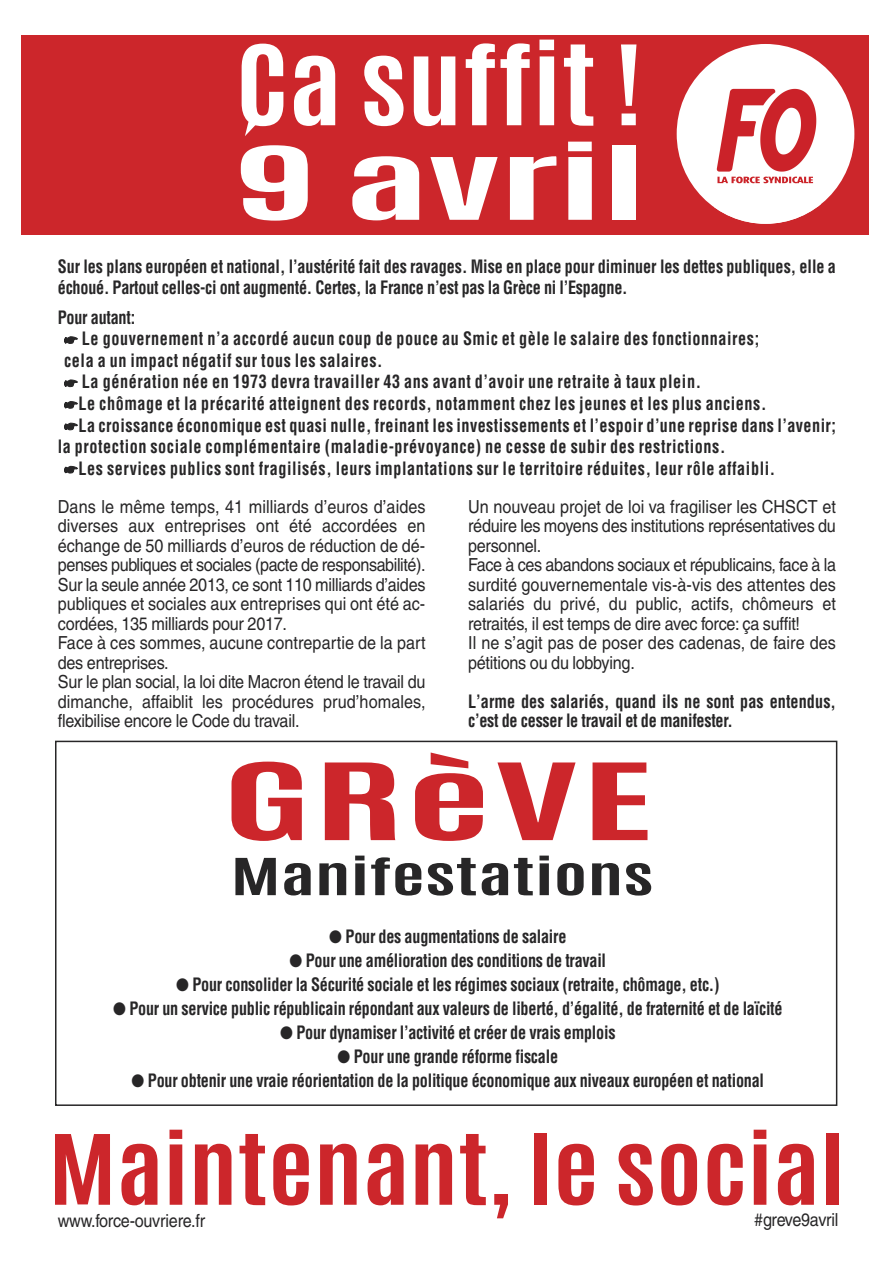
<style>
.page{position:relative;width:891px;height:1263px;background:#fff}
.page>*{position:absolute;margin:0;border:0;box-sizing:border-box;transform-origin:0 0}
.t1{font:700 93.9px "Antonio";color:#fff;scale:1.19 1}
.t2{font:700 90.3px "Antonio";color:#cc262b;scale:2.07 1}
.t3{font:700 85.65px "Antonio";letter-spacing:-.015em;color:#fff;scale:2.12 1}
.t4{font:700 82.35px "Antonio";color:#cc262b;scale:1.19 1}
.t5{font:700 43.35px "Antonio";color:#272627;scale:1.65 1}
.t6{font:18px/19.5px "Helvetica";letter-spacing:-.015em;color:#272627;scale:.9 1}
.t7{font:700 condensed 18px/19.5px "Helvetica";letter-spacing:-.005em;color:#272627;scale:.9 1}
.t8{font:700 condensed 18px "Helvetica";letter-spacing:.035em;color:#272627;scale:.9 1}
.t9{font:700 condensed 18px "Helvetica";letter-spacing:.025em;color:#272627;scale:.9 1}
</style>
<div class="page">
<div style="left:21px;top:35px;width:848px;height:200px;background:#cc262b"></div>
<div style="left:55px;top:741px;width:782px;height:365px;border:2px solid #272627"></div>
<svg style="left:677px;top:44px;width:177px;height:164px"></svg>
<img style="left:715px;top:82px;width:105px;height:142px">
<svg style="left:245px;top:122px;width:13px;height:14px"></svg>
<h1 class="t1" style="left:236px;top:18px;width:344px">Ca suffit !</h1>
<h3 class="t3" style="left:235px;top:122px;width:196px">9 avril</h3>
<p class="t7" style="left:58px;top:256px;width:866px;line-height:21px">Sur les plans européen et national, l’austérité fait des ravages. Mise en place pour diminuer les dettes publiques, elle a échoué. Partout celles-ci ont augmenté. Certes, la France n’est pas la Grèce ni l’Espagne.</p>
<p class="t7" style="left:58px;top:307px;width:88px">Pour autant:</p>
<p class="t8" style="left:82px;top:327px;width:754px">Le gouvernement n’a accordé aucun coup de pouce au Smic et gèle le salaire des fonctionnaires;</p>
<p class="t8" style="left:64px;top:349px;width:355px">cela a un impact négatif sur tous les salaires.</p>
<p class="t8" style="left:82px;top:371px;width:689px">La génération née en 1973 devra travailler 43 ans avant d’avoir une retraite à taux plein.</p>
<p class="t8" style="left:79px;top:392px;width:766px">Le chômage et la précarité atteignent des records, notamment chez les jeunes et les plus anciens.</p>
<p class="t9" style="left:78px;top:414px;width:843px">La croissance économique est quasi nulle, freinant les investissements et l’espoir d’une reprise dans l’avenir;</p>
<p class="t8" style="left:58px;top:435px;width:743px">la protection sociale complémentaire (maladie-prévoyance) ne cesse de subir des restrictions.</p>
<p class="t8" style="left:79px;top:457px;width:775px">Les services publics sont fragilisés, leurs implantations sur le territoire réduites, leur rôle affaibli.</p>
<p class="t6" style="left:58px;top:497px;width:410px">Dans le même temps, 41 milliards d’euros d’aides diverses aux entreprises ont été accordées en échange de 50 milliards d’euros de réduction de dé&shy;penses publiques et sociales (pacte de responsabilité).<br>Sur la seule année 2013, ce sont 110 milliards d’aides publiques et sociales aux entreprises qui ont été ac&shy;cordées, 135 milliards pour 2017.<br>Face à ces sommes, aucune contrepartie de la part des entreprises.<br>Sur le plan social, la loi dite Macron étend le travail du dimanche, affaiblit les procédures prud’homales, flexibilise encore le Code du travail.</p>
<p class="t6" style="left:468px;top:497px;width:410px">Un nouveau projet de loi va fragiliser les CHSCT et réduire les moyens des institutions représentatives du personnel.<br>Face à ces abandons sociaux et républicains, face à la surdité gouvernementale vis-à-vis des attentes des salariés du privé, du public, actifs, chômeurs et retraités, il est temps de dire avec force: ça suffit!<br>Il ne s’agit pas de poser des cadenas, de faire des pétitions ou du lobbying.</p>
<p class="t7" style="left:468px;top:691px;width:410px">L’arme des salariés, quand ils ne sont pas entendus, c’est de cesser le travail et de manifester.</p>
<h2 class="t2" style="left:221px;top:737px;width:211px">GRèVE</h2>
<h3 class="t5" style="left:231px;top:846px;width:258px">Manifestations</h3>
<p class="t7" style="left:329px;top:927px;width:265px">● Pour des augmentations de salaire</p>
<p class="t7" style="left:290px;top:951px;width:353px">● Pour une amélioration des conditions de travail</p>
<p class="t7" style="left:176px;top:975px;width:605px">● Pour consolider la Sécurité sociale et les régimes sociaux (retraite, chômage, etc.)</p>
<p class="t7" style="left:113px;top:999px;width:745px">● Pour un service public républicain répondant aux valeurs de liberté, d’égalité, de fraternité et de laïcité</p>
<p class="t7" style="left:280px;top:1023px;width:374px">● Pour dynamiser l’activité et créer de vrais emplois</p>
<p class="t7" style="left:338px;top:1047px;width:247px">● Pour une grande réforme fiscale</p>
<p class="t7" style="left:132px;top:1071px;width:704px">● Pour obtenir une vraie réorientation de la politique économique aux niveaux européen et national</p>
<h3 class="t4" style="left:49px;top:1111px;width:671px">Maintenant, le social</h3>
<p class="t6" style="left:754px;top:1210px;width:95px">#greve9avril</p>
<p class="t6" style="left:58px;top:1211px;width:165px">www.force-ouvriere.fr</p>
</div>
